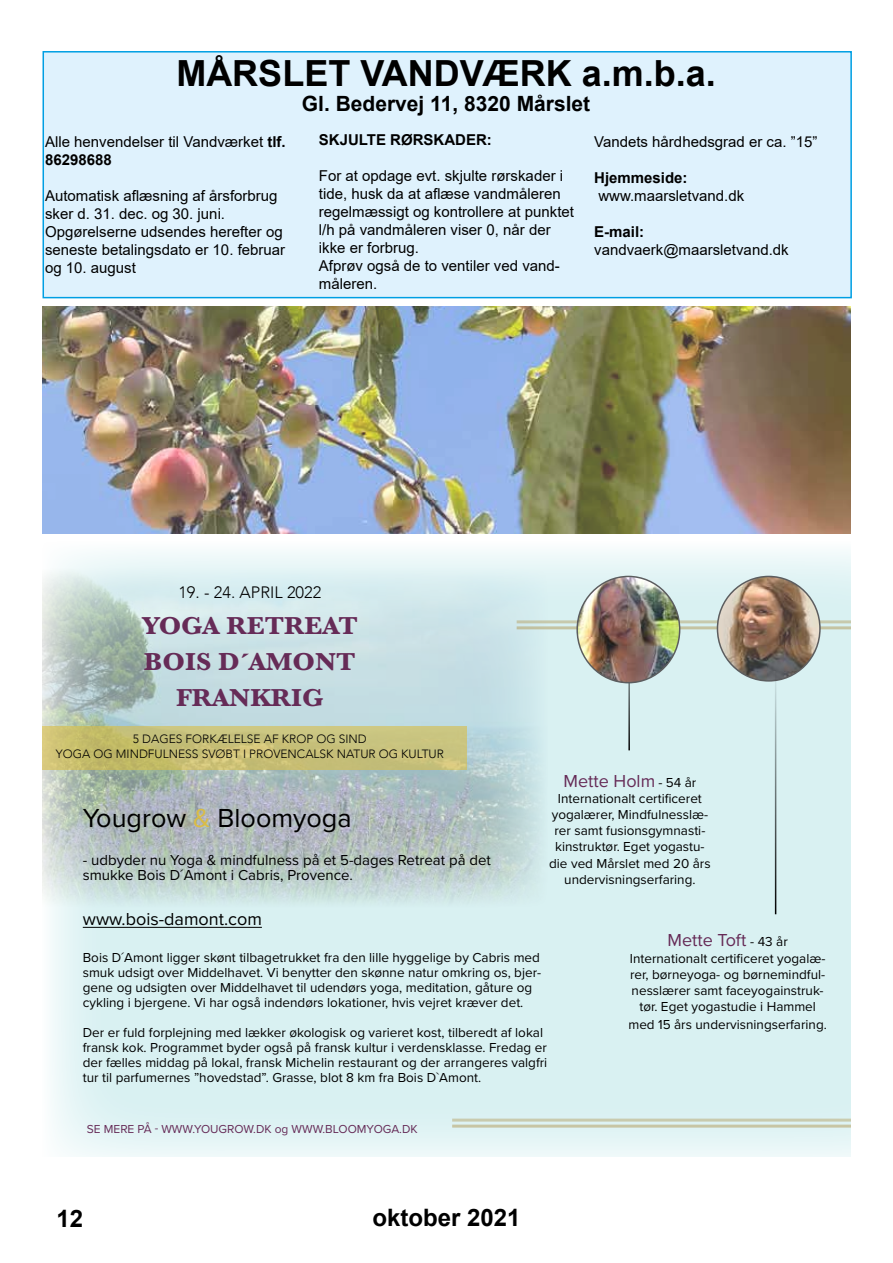
<style>
.page{position:relative;width:893px;height:1263px;background:#fff}
.page>*{position:absolute;margin:0;border:0;box-sizing:border-box;transform-origin:0 0}
.t1{font:700 36px "Arial";color:#000}
.t2{font:27px "Proxima Nova";color:#000}
.t3{font:700 25.5px/36px "Baskerville";color:#662b57;text-align:center;scale:1.06 1}
.t4{font:700 24px "Arial";color:#000}
.t5{font:700 21px "Arial";color:#000}
.t6{font:18px "Proxima Nova";color:#662b57}
.t7{font:18px "Proxima Nova";color:#000}
.t8{font:300 16.5px "Avenir";color:#000}
.t9{font:15px/18px "Arial";color:#000}
.t10{font:15px/15px "Proxima Nova";color:#000}
.t11{font:700 15px "Arial";color:#000}
.t12{font:13.5px/16.2px "Proxima Nova";color:#000}
.t13{font:300 12px/14.4px "Avenir";color:#000;text-align:center}
.t14{font:12px "Proxima Nova";color:#662b57}
.s1{font-weight:700}
.s2{font-size:13.5px;color:#000}
.s3{color:#dbbd45}
</style>
<div class="page">
<div style="left:43px;top:51px;width:809px;height:247px;background:#dff2fd;border:2px solid #009fe3"></div>
<svg style="left:51px;top:551px;width:799px;height:606px;background:#dbf1f2"></svg>
<img style="left:43px;top:568px;width:505px;height:339px">
<svg style="left:43px;top:726px;width:424px;height:43px;background:#c8c077"></svg>
<hr style="left:83px;top:927px;width:179px;height:1px;background:#000">
<hr style="left:517px;top:620px;width:333px;height:3px;background:#b49e5e">
<hr style="left:517px;top:626px;width:333px;height:3px;background:#b49e5e">
<img style="left:717px;top:576px;width:103px;height:105px">
<div style="left:717px;top:576px;width:104px;height:106px;border:2px solid #5c5d5f;border-radius:50%"></div>
<hr style="left:628px;top:618px;width:2px;height:132px;background:#000">
<img style="left:577px;top:576px;width:102px;height:107px">
<div style="left:576px;top:576px;width:104px;height:107px;border:2px solid #5c5d5f;border-radius:50%"></div>
<hr style="left:775px;top:670px;width:1px;height:244px;background:#000">
<hr style="left:452px;top:1118px;width:398px;height:3px;background:#b49e5e">
<hr style="left:452px;top:1124px;width:398px;height:3px;background:#b49e5e">
<img style="left:43px;top:307px;width:807px;height:227px">
<h1 class="t1" style="left:176px;top:48px;width:541px">MÅRSLET VANDVÆRK a.m.b.a.</h1>
<h3 class="t5" style="left:302px;top:89px;width:290px">Gl. Bedervej 11, 8320 Mårslet</h3>
<p class="t9" style="left:45px;top:133px;width:242px">Alle henvendelser til Vandværket <span class="s1">tlf.<br>86298688</span></p>
<p class="t9" style="left:45px;top:187px;width:242px">Automatisk aflæsning af årsforbrug sker d. 31. dec. og 30. juni.<br>Opgørelserne udsendes herefter og seneste betalingsdato er 10. februar og 10. august</p>
<p class="t11" style="left:319px;top:129px;width:175px">SKJULTE RØRSKADER:</p>
<p class="t9" style="left:319px;top:167px;width:257px">For at opdage evt. skjulte rørskader i tide, husk da at aflæse vandmåleren regelmæssigt og kontrollere at punktet l/h på vandmåleren viser 0, når der ikke er forbrug.<br>Afprøv også de to ventiler ved vand&shy;måleren.</p>
<p class="t9" style="left:594px;top:133px;width:225px">Vandets hårdhedsgrad er ca. ”15”</p>
<p class="t11" style="left:594px;top:167px;width:95px">Hjemmeside:</p>
<p class="t9" style="left:598px;top:187px;width:147px">www.maarsletvand.dk</p>
<p class="t11" style="left:594px;top:221px;width:52px">E-mail:</p>
<p class="t9" style="left:594px;top:241px;width:196px">vandvaerk@maarsletvand.dk</p>
<p class="t8" style="left:178px;top:582px;width:144px">19. - 24. APRIL 2022</p>
<h3 class="t3" style="left:142px;top:608px;width:205px">YOGA RETREAT<br>BOIS D´AMONT<br>FRANKRIG</h3>
<p class="t13" style="left:56px;top:732px;width:390px">5 DAGES FORKÆLELSE AF KROP OG SIND<br>YOGA OG MINDFULNESS SVØBT I PROVENCALSK NATUR OG KULTUR</p>
<h3 class="t6" style="left:563px;top:767px;width:134px">Mette Holm <span class="s2">- 54 år</span></h3>
<p class="t12" style="left:549px;top:790px;width:163px;text-align:center">Internationalt certificeret yogalærer, Mindfulnesslæ&shy;rer samt fusionsgymnasti&shy;kinstruktør. Eget yogastu&shy;die ved Mårslet med 20 års undervisningserfaring.</p>
<h2 class="t2" style="left:83px;top:798px;width:270px">Yougrow <span class="s3">&amp;</span> Bloomyoga</h2>
<p class="t10" style="left:83px;top:851px;width:410px">- udbyder nu Yoga &amp; mindfulness på et 5-dages Retreat på det smukke Bois D´Amont i Cabris, Provence.</p>
<h3 class="t7" style="left:83px;top:905px;width:181px">www.bois-damont.com</h3>
<p class="t12" style="left:83px;top:949px;width:460px;line-height:15px">Bois D´Amont ligger skønt tilbagetrukket fra den lille hyggelige by Cabris med smuk udsigt over Middelhavet. Vi benytter den skønne natur omkring os, bjer&shy;gene og udsigten over Middelhavet til udendørs yoga, meditation, gåture og cykling i bjergene. Vi har også indendørs lokationer, hvis vejret kræver det.</p>
<p class="t12" style="left:83px;top:1024px;width:466px;line-height:15px">Der er fuld forplejning med lækker økologisk og varieret kost, tilberedt af lokal fransk kok. Programmet byder også på fransk kultur i verdensklasse. Fredag er der fælles middag på lokal, fransk Michelin restaurant og der arrangeres valgfri tur til parfumernes ”hovedstad”. Grasse, blot 8 km fra Bois D`Amont.</p>
<p class="t14" style="left:87px;top:1120px;width:332px">SE MERE PÅ - WWW.YOUGROW.DK og WWW.BLOOMYOGA.DK</p>
<h3 class="t6" style="left:667px;top:927px;width:122px">Mette Toft <span class="s2">- 43 år</span></h3>
<p class="t12" style="left:630px;top:949px;width:197px;text-align:center">Internationalt certificeret yogalæ&shy;rer, børneyoga- og børnemindful&shy;nesslærer samt faceyogainstruk&shy;tør. Eget yogastudie i Hammel</p>
<p class="t12" style="left:628px;top:1016px;width:200px">med 15 års undervisningserfaring.</p>
<h3 class="t4" style="left:56px;top:1202px;width:28px">12</h3>
<h3 class="t4" style="left:372px;top:1201px;width:150px">oktober 2021</h3>
</div>
